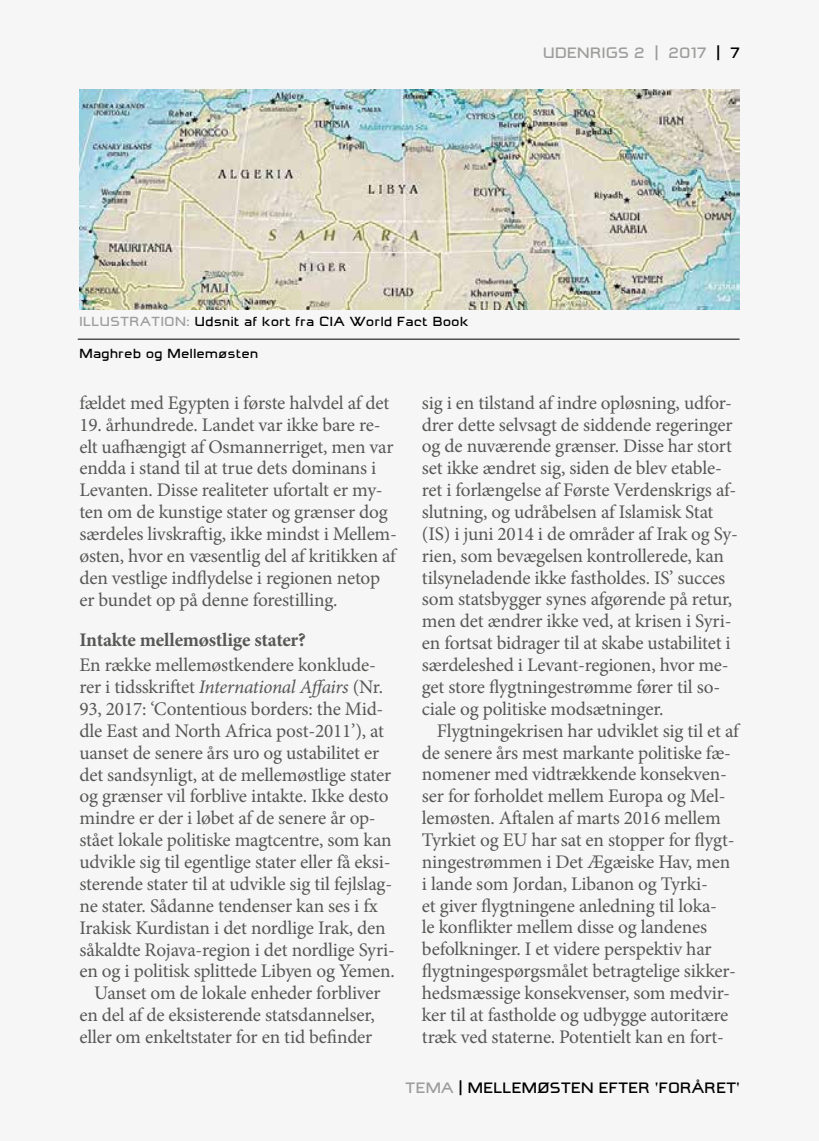
<style>
.page{position:relative;width:819px;height:1141px;background:#f6f6f6}
.page>*{position:absolute;margin:0;border:0;box-sizing:border-box;transform-origin:0 0}
.t1{font:19.25px/21.9px "Minion Pro";letter-spacing:-.01em;color:#575756}
.t2{font:700 19.25px "Minion Pro";letter-spacing:-.01em;color:#575756}
.t3{font:700 14px "Migo";letter-spacing:.03em;color:#000}
.t4{font:700 14px "Migo";letter-spacing:.03em;color:#9d9d9c}
.t5{font:700 12.25px "Migo";letter-spacing:.05em;color:#000}
.s1{color:#000}
.s2{color:#9d9d9c}
.s3{font-style:italic}
</style>
<div class="page">
<hr style="left:78px;top:339px;width:661px;height:1px;background:#000">
<img style="left:79px;top:89px;width:660px;height:220px">
<p class="t4" style="left:543px;top:48px;width:198px">UDENRIGS 2 | 2017 <span class="s1">| 7</span></p>
<p class="t5" style="left:79px;top:317px;width:390px"><span class="s2">ILLUSTRATION:</span> Udsnit af kort fra CIA World Fact Book</p>
<p class="t5" style="left:79px;top:349px;width:180px">Maghreb og Mellemøsten</p>
<p class="t1" style="left:79px;top:392px;width:311px">fældet med Egypten i første halvdel af det</p>
<p class="t1" style="left:79px;top:414px;width:319px">19. århundrede. Landet var ikke bare re&shy;elt uafhængigt af Osmannerriget, men var endda i stand til at true dets dominans i Levanten. Disse realiteter ufortalt er my&shy;ten om de kunstige stater og grænser dog særdeles livskraftig, ikke mindst i Mellem&shy;østen, hvor en væsentlig del af kritikken af den vestlige indflydelse i regionen netop er bundet op på denne forestilling.</p>
<p class="t2" style="left:79px;top:626px;width:228px">Intakte mellemøstlige stater?</p>
<p class="t1" style="left:79px;top:654px;width:298px">En række mellemøstkendere konklude-</p>
<p class="t1" style="left:79px;top:676px;width:305px">rer i tidsskriftet <span class="s3">International Affairs</span> (Nr.</p>
<p class="t1" style="left:79px;top:698px;width:305px">93, 2017: ‘Contentious borders: the Mid-</p>
<p class="t1" style="left:79px;top:720px;width:306px">dle East and North Africa post-2011’), at</p>
<p class="t1" style="left:79px;top:742px;width:301px">uanset de senere års uro og ustabilitet er</p>
<p class="t1" style="left:79px;top:764px;width:313px">det sandsynligt, at de mellemøstlige stater</p>
<p class="t1" style="left:79px;top:785px;width:310px">og grænser vil forblive intakte. Ikke desto</p>
<p class="t1" style="left:79px;top:807px;width:298px">mindre er der i løbet af de senere år op-</p>
<p class="t1" style="left:79px;top:829px;width:314px">stået lokale politiske magtcentre, som kan</p>
<p class="t1" style="left:79px;top:851px;width:312px">udvikle sig til egentlige stater eller få eksi-</p>
<p class="t1" style="left:79px;top:873px;width:314px">sterende stater til at udvikle sig til fejlslag-</p>
<p class="t1" style="left:79px;top:895px;width:300px">ne stater. Sådanne tendenser kan ses i fx</p>
<p class="t1" style="left:79px;top:917px;width:308px">Irakisk Kurdistan i det nordlige Irak, den</p>
<p class="t1" style="left:79px;top:939px;width:317px">såkaldte Rojava-region i det nordlige Syri-</p>
<p class="t1" style="left:79px;top:960px;width:317px">en og i politisk splittede Libyen og Yemen.</p>
<p class="t1" style="left:94px;top:982px;width:288px">Uanset om de lokale enheder forbliver</p>
<p class="t1" style="left:79px;top:1004px;width:297px">en del af de eksisterende statsdannelser,</p>
<p class="t1" style="left:79px;top:1026px;width:294px">eller om enkeltstater for en tid befinder</p>
<p class="t1" style="left:422px;top:392px;width:317px">sig i en tilstand af indre opløsning, udfor&shy;drer dette selvsagt de siddende regeringer og de nuværende grænser. Disse har stort set ikke ændret sig, siden de blev etable&shy;ret i forlængelse af Første Verdenskrigs af&shy;slutning, og udråbelsen af Islamisk Stat (IS) i juni 2014 i de områder af Irak og Sy&shy;rien, som bevægelsen kontrollerede, kan tilsyneladende ikke fastholdes. IS’ succes som statsbygger synes afgørende på retur, men det ændrer ikke ved, at krisen i Syri&shy;en fortsat bidrager til at skabe ustabilitet i særdeleshed i Levant-regionen, hvor me&shy;get store flygtningestrømme fører til so&shy;ciale og politiske modsætninger.</p>
<p class="t1" style="left:422px;top:720px;width:318px;text-indent:15px">Flygtningekrisen har udviklet sig til et af de senere års mest markante politiske fæ&shy;nomener med vidtrækkende konsekven&shy;ser for forholdet mellem Europa og Mel&shy;lemøsten. Aftalen af marts 2016 mellem Tyrkiet og EU har sat en stopper for flygt&shy;ningestrømmen i Det Ægæiske Hav, men i lande som Jordan, Libanon og Tyrki-<br>et giver flygtningene anledning til loka-<br>le konflikter mellem disse og landenes befolkninger. I et videre perspektiv har flygtningespørgsmålet betragtelige sikker&shy;hedsmæssige konsekvenser, som medvir&shy;ker til at fastholde og udbygge autoritære træk ved staterne. Potentielt kan en fort-</p>
<p class="t3" style="left:405px;top:1083px;width:335px"><span class="s2">TEMA</span> | MELLEMØSTEN EFTER 'FORÅRET'</p>
</div>
